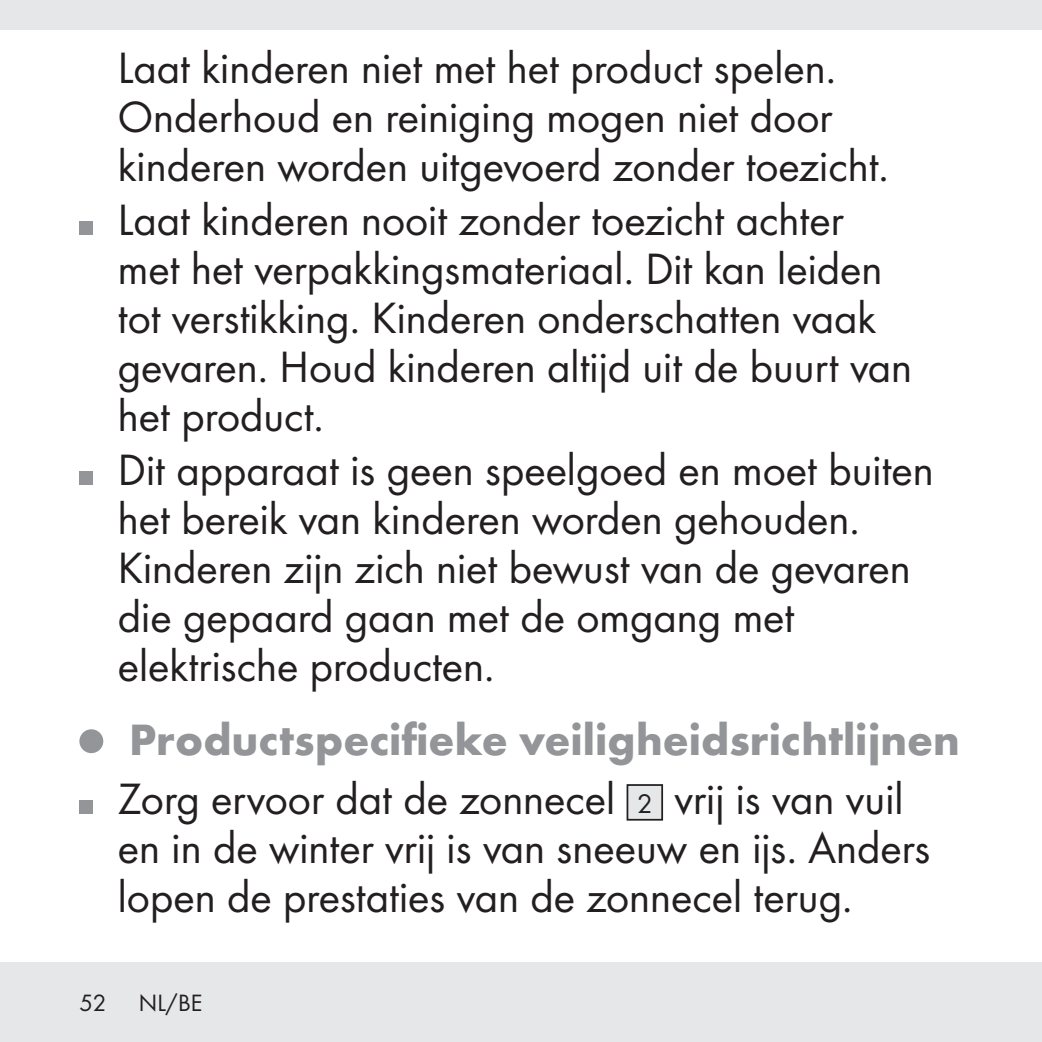
<style>
.page{position:relative;width:1042px;height:1042px;background:#fff}
.page>*{position:absolute;margin:0;border:0;box-sizing:border-box;transform-origin:0 0}
.t1{font:45.5px/49px "Futura Boo";color:#231f20}
.t2{font:700 45.5px "Futura";color:#939598}
.t3{font:24.5px "Futura Boo";color:#231f20}
.s1{font-size:28px}
</style>
<div class="page">
<div style="left:0;top:962px;width:1042px;height:80px;background:#e6e7e9"></div>
<div style="left:0;top:0;width:1042px;height:30px;background:#e6e7e9"></div>
<div style="left:79px;top:221px;width:14px;height:14px;background:#939598"></div>
<div style="left:79px;top:471px;width:14px;height:14px;background:#939598"></div>
<div style="left:79px;top:729px;width:24px;height:24px;background:#939598;border-radius:50%"></div>
<div style="left:79px;top:800px;width:14px;height:13px;background:#939598"></div>
<div style="left:627px;top:785px;width:35px;height:35px;background:#e6e7e9"></div>
<div style="left:626px;top:784px;width:37px;height:36px;border:2px solid #231f20"></div>
<p class="t1" style="left:118px;top:41px;width:772px">Laat kinderen niet met het product spelen.<br>Onderhoud en reiniging mogen niet door kinderen worden uitgevoerd zonder toezicht.</p>
<p class="t1" style="left:118px;top:193px;width:796px">Laat kinderen nooit zonder toezicht achter met het verpakkingsmateriaal. Dit kan leiden tot verstikking. Kinderen onderschatten vaak gevaren. Houd kinderen altijd uit de buurt van het product.</p>
<p class="t1" style="left:118px;top:443px;width:817px">Dit apparaat is geen speelgoed en moet buiten het bereik van kinderen worden gehouden.<br>Kinderen zijn zich niet bewust van de gevaren die gepaard gaan met de omgang met elektrische producten.</p>
<p class="t2" style="left:129px;top:706px;width:832px">Productspecifieke veiligheidsrichtlijnen</p>
<p class="t1" style="left:118px;top:771px;width:814px">Zorg ervoor dat de zonnecel <span class="s1">2</span> vrij is van vuil en in de winter vrij is van sneeuw en ijs. Anders lopen de prestaties van de zonnecel terug.</p>
<p class="t3" style="left:79px;top:986px;width:29px">52</p>
<p class="t3" style="left:139px;top:986px;width:65px">NL/BE</p>
</div>
